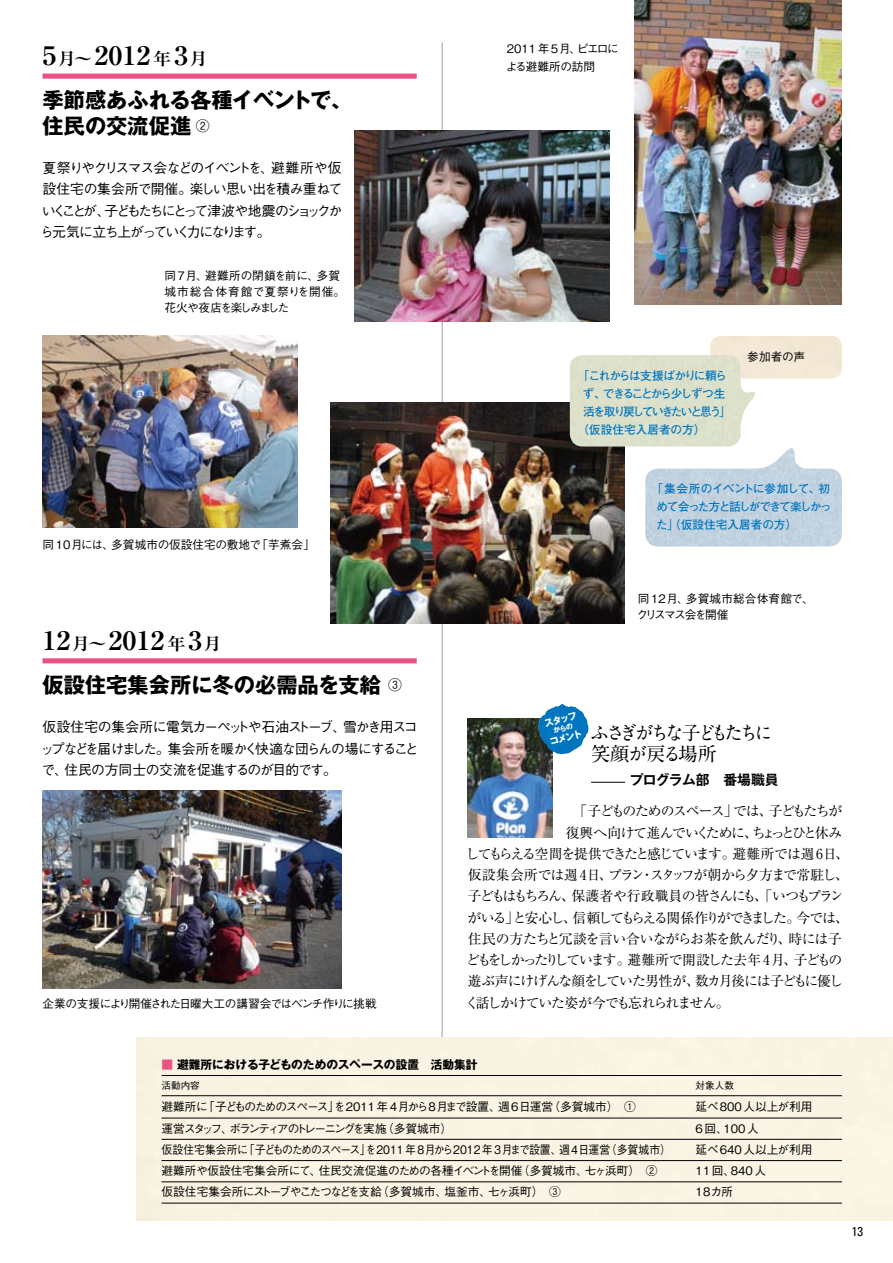
<style>
.page{position:relative;width:893px;height:1263px;background:#fff}
.page>*{position:absolute;margin:0;border:0;box-sizing:border-box;transform-origin:0 0}
.t1{font:700 25.5px "Ryumin Pr 5";color:#000;scale:1.1 1}
.t2{font:700 21.3px/25.5px "Gothic MB101 Pr 5";color:#000}
.t3{font:700 19.2px/21.3px "A1 Mincho Std";letter-spacing:-.185em;color:#000}
.t4{font:500 13.8px/21.3px "Gothic BBB Pr 5";letter-spacing:-.12em;color:#000;text-align:justify}
.t5{font:13.8px "Ryumin Pr 5";letter-spacing:-.09em;color:#000}
.t6{font:13.8px "Ryumin Pr 5";letter-spacing:-.12em;color:#000}
.t7{font:13.8px "Ryumin Pr 5";letter-spacing:-.135em;color:#000}
.t8{font:13.8px "Ryumin Pr 5";letter-spacing:-.055em;color:#000}
.t9{font:13.8px "Ryumin Pr 5";letter-spacing:-.065em;color:#000}
.t10{font:13.8px "Ryumin Pr 5";letter-spacing:-.11em;color:#000}
.t11{font:700 13.8px "Gothic MB101 Pr 5 De";letter-spacing:-.02em;color:#000}
.t12{font:condensed 12.75px "Univers";color:#000}
.t13{font:500 11.7px/15.9px "Gothic BBB Pr 5";color:#000}
.t14{font:500 11.7px "Gothic BBB Pr 5";letter-spacing:-.06em;color:#000}
.t15{font:700 11.7px/18px "Futo Go B101 Pr 5";letter-spacing:-.11em;color:#0075bf;text-align:justify}
.t16{font:500 11.7px "Gothic BBB Pr 5";color:#000;scale:.93 1}
.t17{font:500 11.7px "Gothic BBB Pr 5";letter-spacing:-.02em;color:#000}
.t18{font:500 11.7px "Gothic BBB Pr 5";letter-spacing:-.16em;color:#000}
.t19{font:700 11.7px "Gothic MB101 Pr 5";color:#000}
.t20{font:700 11.7px "Futo Go B101 Pr 5";letter-spacing:-.175em;color:#0075bf}
.t21{font:700 11.7px "Futo Go B101 Pr 5";letter-spacing:-.16em;color:#0075bf}
.t22{font:700 11.7px "Futo Go B101 Pr 5";color:#0075bf}
.t23{font:500 9.6px "Gothic BBB Pr 5";color:#000}
.t24{font:700 9.15px "Gothic MB101 Pr 5";color:#fff}
.s1{font-size:16.95px}
.s2{font-family:"Gothic BBB Pr 5";font-weight:500;font-size:13.8px}
.s3{color:#e95383}
</style>
<div class="page">
<hr style="left:442px;top:43px;width:1px;height:1165px;background:#9f9fa0">
<div style="left:136px;top:1037px;width:757px;height:183px;background:#f9f3e3"></div>
<div style="left:43px;top:658px;width:374px;height:5px;background:#e95383"></div>
<div style="left:43px;top:74px;width:374px;height:5px;background:#e95383"></div>
<img style="left:43px;top:791px;width:298px;height:197px">
<img style="left:634px;top:0;width:208px;height:305px">
<img style="left:354px;top:130px;width:255px;height:192px">
<img style="left:43px;top:336px;width:255px;height:191px">
<img style="left:330px;top:403px;width:295px;height:221px">
<hr style="left:162px;top:1075px;width:680px;height:1px;background:#000">
<hr style="left:162px;top:1095px;width:680px;height:1px;background:#000">
<hr style="left:162px;top:1118px;width:680px;height:1px;background:#000">
<hr style="left:162px;top:1139px;width:680px;height:1px;background:#000">
<hr style="left:162px;top:1160px;width:680px;height:1px;background:#000">
<hr style="left:162px;top:1181px;width:680px;height:1px;background:#000">
<hr style="left:162px;top:1203px;width:680px;height:1px;background:#000">
<img style="left:645px;top:448px;width:197px;height:98px">
<img style="left:570px;top:355px;width:190px;height:91px">
<hr style="left:591px;top:782px;width:34px;height:1px;background:#000">
<img style="left:468px;top:719px;width:85px;height:119px">
<img style="left:538px;top:704px;width:51px;height:50px">
<svg style="left:553px;top:723px;width:20px;height:11px"></svg>
<h1 class="t1" style="left:43px;top:35px;width:152px">5<span class="s1">月〜</span>2012<span class="s1">年</span>3<span class="s1">月</span></h1>
<h2 class="t2" style="left:43px;top:86px;width:312px">季節感あふれる各種イベントで、住民の交流促進 <span class="s2">②</span></h2>
<p class="t4" style="left:40px;top:156px;width:304px">夏祭りやクリスマス会などのイベントを、避難所や仮設住宅の集会所で開催。楽しい思い出を積み重ねていくことが、子どもたちにとって津波や地震のショックから元気に立ち上がっていく力になります。</p>
<p class="t13" style="left:164px;top:266px;width:182px">同7月、避難所の閉鎖を前に、多賀城市総合体育館で夏祭りを開催。花火や夜店を楽しみました</p>
<p class="t13" style="left:43px;top:535px;width:274px">同10月には、多賀城市の仮設住宅の敷地で「芋煮会」</p>
<h1 class="t1" style="left:43px;top:620px;width:164px">12<span class="s1">月〜</span>2012<span class="s1">年</span>3<span class="s1">月</span></h1>
<h2 class="t2" style="left:43px;top:670px;width:361px">仮設住宅集会所に冬の必需品を支給 <span class="s2">③</span></h2>
<p class="t4" style="left:40px;top:715px;width:380px">仮設住宅の集会所に電気カーペットや石油ストーブ、雪かき用スコップなどを届けました。集会所を暖かく快適な団らんの場にすることで、住民の方同士の交流を促進するのが目的です。</p>
<p class="t14" style="left:43px;top:994px;width:336px">企業の支援により開催された日曜大工の講習会ではベンチ作りに挑戦</p>
<p class="t13" style="left:506px;top:38px;width:115px;line-height:18px">2011年5月、ピエロによる避難所の訪問</p>
<p class="t15" style="left:578px;top:366px;width:151px">「これからは支援ばかりに頼ら</p>
<p class="t21" style="left:583px;top:384px;width:144px">ず、できることから少しずつ生</p>
<p class="t20" style="left:583px;top:402px;width:149px">活を取り戻していきたいと思う」</p>
<p class="t22" style="left:577px;top:420px;width:130px">（仮設住宅入居者の方）</p>
<p class="t13" style="left:747px;top:348px;width:59px">参加者の声</p>
<p class="t15" style="left:656px;top:479px;width:177px;text-indent:-5px">「集会所のイベントに参加して、初めて会った方と話しができて楽しかった」（仮設住宅入居者の方）</p>
<p class="t13" style="left:636px;top:589px;width:179px">同12月、多賀城市総合体育館で、クリスマス会を開催</p>
<p class="t24" style="left:542px;top:716px;width:35px;rotate:-15deg">スタッフ</p>
<p class="t24" style="left:548px;top:734px;width:35px;rotate:-15deg">コメント</p>
<h3 class="t3" style="left:590px;top:719px;width:184px">ふさぎがちな子どもたちに笑顔が戻る場所　</h3>
<p class="t11" style="left:630px;top:768px;width:151px">プログラム部　番場職員</p>
<p class="t10" style="left:566px;top:800px;width:278px">　「子どものためのスペース」では、子どもたちが</p>
<p class="t5" style="left:566px;top:822px;width:278px">復興へ向けて進んでいくために、ちょっとひと休み</p>
<p class="t5" style="left:466px;top:843px;width:385px">してもらえる空間を提供できたと感じています。避難所では週 6日、</p>
<p class="t8" style="left:468px;top:864px;width:383px">仮設集会所では週 4日、プラン・スタッフが朝から夕方まで常駐し、</p>
<p class="t6" style="left:468px;top:885px;width:377px">子どもはもちろん、保護者や行政職員の皆さんにも、「いつもプラン</p>
<p class="t7" style="left:467px;top:907px;width:383px">がいる」と安心し、信頼してもらえる関係作りができました。今では、</p>
<p class="t9" style="left:468px;top:928px;width:376px">住民の方たちと冗談を言い合いながらお茶を飲んだり、時には子</p>
<p class="t6" style="left:466px;top:949px;width:378px">どもをしかったりしています。避難所で開設した去年 4 月、子どもの</p>
<p class="t5" style="left:468px;top:970px;width:377px">遊ぶ声にけげんな顔をしていた男性が、数カ月後には子どもに優し</p>
<p class="t5" style="left:465px;top:992px;width:266px">く話しかけていた姿が今でも忘れられません。</p>
<p class="t19" style="left:162px;top:1055px;width:317px"><span class="s3">■</span> 避難所における子どものためのスペースの設置　活動集計</p>
<p class="t23" style="left:162px;top:1078px;width:40px">活動内容</p>
<p class="t23" style="left:696px;top:1078px;width:40px">対象人数</p>
<p class="t13" style="left:162px;top:1098px;width:476px">避難所に「子どものためのスペース」を2011年4月から8月まで設置、週6日運営（多賀城市）　①</p>
<p class="t13" style="left:696px;top:1098px;width:118px">延べ800人以上が利用</p>
<p class="t18" style="left:162px;top:1119px;width:292px">運営スタッフ、ボランティアのトレーニングを実施（多賀城市）</p>
<p class="t13" style="left:696px;top:1119px;width:65px">6回、100人</p>
<p class="t16" style="left:162px;top:1140px;width:549px">仮設住宅集会所に「子どものためのスペース」を2011年8月から2012年3月まで設置、週4日運営（多賀城市）</p>
<p class="t13" style="left:696px;top:1140px;width:118px">延べ640人以上が利用</p>
<p class="t17" style="left:162px;top:1161px;width:497px">避難所や仮設住宅集会所にて、住民交流促進のための各種イベントを開催（多賀城市、七ヶ浜町）　②</p>
<p class="t13" style="left:696px;top:1162px;width:72px">11回、840人</p>
<p class="t14" style="left:162px;top:1182px;width:401px">仮設住宅集会所にストーブやこたつなどを支給（多賀城市、塩釜市、七ヶ浜町）　③</p>
<p class="t13" style="left:696px;top:1183px;width:39px">18カ所</p>
<p class="t12" style="left:852px;top:1223px;width:13px">13</p>
</div>
